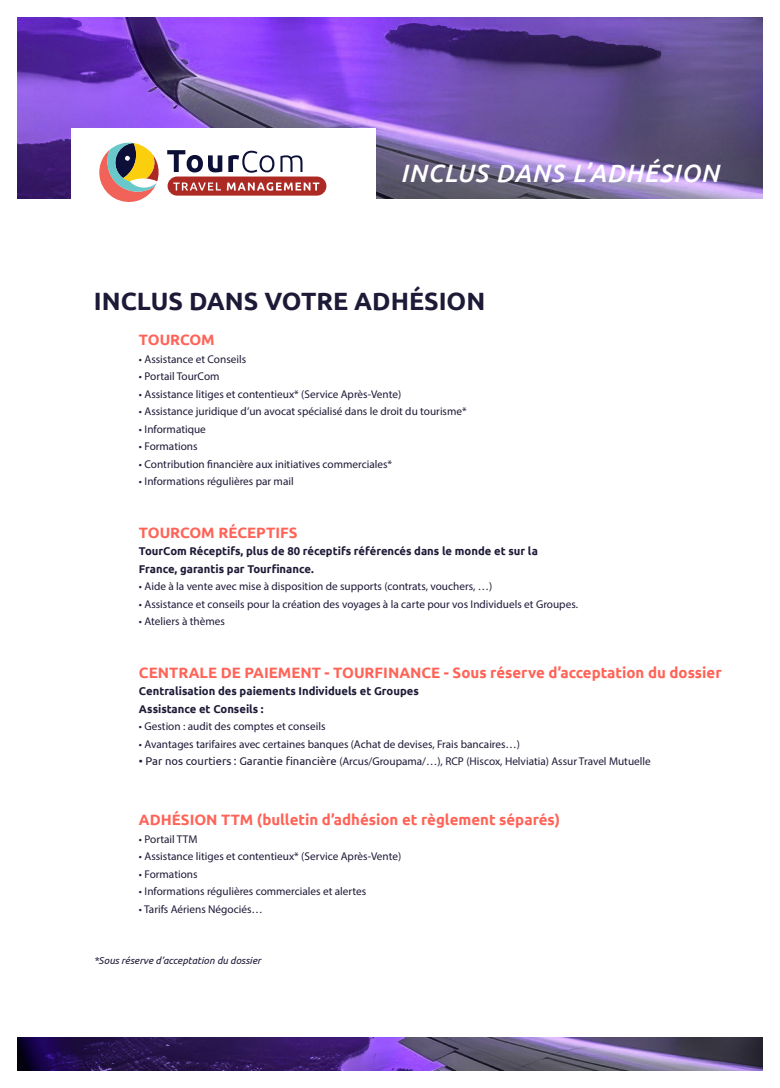
<style>
.page{position:relative;width:780px;height:1088px;background:#fff}
.page>*{position:absolute;margin:0;border:0;box-sizing:border-box;transform-origin:0 0}
.t1{font:700 25px "Ubuntu";color:#1d1a37}
.t2{font:italic 500 25px "Ubuntu";letter-spacing:.04em;color:#fff}
.t3{font:700 15px "Ubuntu";color:#ff6357}
.t4{font:11.25px "Myriad Pro";color:#1d1a37}
.t5{font:700 11.25px "Ubuntu";color:#1d1a37}
.t6{font:italic 10px "Ubuntu";color:#1d1a37}
.s1{font-family:"Ubuntu"}
</style>
<div class="page">
<img style="left:18px;top:18px;width:744px;height:180px">
<div style="left:71px;top:128px;width:305px;height:90px;background:#fff"></div>
<div style="left:167px;top:177px;width:159px;height:19px;background:#ac2a23;border-radius:10px"></div>
<svg style="left:99px;top:142px;width:60px;height:60px"></svg>
<svg style="left:173px;top:182px;width:48px;height:8px"></svg>
<svg style="left:227px;top:182px;width:92px;height:9px"></svg>
<svg style="left:167px;top:150px;width:55px;height:22px"></svg>
<svg style="left:280px;top:155px;width:22px;height:17px"></svg>
<svg style="left:228px;top:151px;width:46px;height:22px"></svg>
<img style="left:18px;top:1038px;width:744px;height:32px">
<p class="t2" style="left:400px;top:158px;width:320px">INCLUS DANS L’ADHÉSION</p>
<p class="t1" style="left:94px;top:286px;width:393px">INCLUS DANS VOTRE ADHÉSION</p>
<p class="t3" style="left:139px;top:331px;width:77px">TOURCOM</p>
<p class="t4" style="left:139px;top:352px;width:109px">• Assistance et Conseils</p>
<p class="t4" style="left:139px;top:369px;width:82px">• Portail TourCom</p>
<p class="t4" style="left:139px;top:387px;width:264px">• Assistance litiges et contentieux* (Service Après-Vente)</p>
<p class="t4" style="left:139px;top:404px;width:329px">• Assistance juridique d’un avocat spécialisé dans le droit du tourisme*</p>
<p class="t4" style="left:139px;top:422px;width:68px">• Informatique</p>
<p class="t4" style="left:139px;top:439px;width:60px">• Formations</p>
<p class="t4" style="left:139px;top:457px;width:255px">• Contribution financière aux initiatives commerciales*</p>
<p class="t4" style="left:139px;top:474px;width:156px">• Informations régulières par mail</p>
<p class="t3" style="left:139px;top:523px;width:160px">TOURCOM RÉCEPTIFS</p>
<p class="t5" style="left:139px;top:544px;width:400px">TourCom Réceptifs, plus de 80 réceptifs référencés dans le monde et sur la</p>
<p class="t5" style="left:139px;top:562px;width:176px">France, garantis par Tourfinance.</p>
<p class="t4" style="left:139px;top:579px;width:355px">• Aide à la vente avec mise à disposition de supports (contrats, vouchers, …)</p>
<p class="t4" style="left:139px;top:597px;width:440px">• Assistance et conseils pour la création des voyages à la carte pour vos Individuels et Groupes.</p>
<p class="t4" style="left:139px;top:614px;width:87px">• Ateliers à thèmes</p>
<p class="t3" style="left:139px;top:663px;width:584px">CENTRALE DE PAIEMENT - TOURFINANCE - Sous réserve d’acceptation du dossier</p>
<p class="t5" style="left:139px;top:684px;width:281px">Centralisation des paiements Individuels et Groupes</p>
<p class="t5" style="left:139px;top:702px;width:126px">Assistance et Conseils :</p>
<p class="t4" style="left:139px;top:719px;width:188px">• Gestion : audit des comptes et conseils</p>
<p class="t4" style="left:139px;top:737px;width:382px">• Avantages tarifaires avec certaines banques (Achat de devises, Frais bancaires…)</p>
<p class="t4" style="left:139px;top:754px;width:513px"><span class="s1">• Par nos courtiers : Garantie financière</span> (Arcus/Groupama/…), RCP (Hiscox, Helviatia) Assur Travel Mutuelle</p>
<p class="t3" style="left:139px;top:811px;width:422px">ADHÉSION TTM (bulletin d’adhésion et règlement séparés)</p>
<p class="t4" style="left:139px;top:832px;width:60px">• Portail TTM</p>
<p class="t4" style="left:139px;top:849px;width:264px">• Assistance litiges et contentieux* (Service Après-Vente)</p>
<p class="t4" style="left:139px;top:867px;width:60px">• Formations</p>
<p class="t4" style="left:139px;top:884px;width:229px">• Informations régulières commerciales et alertes</p>
<p class="t4" style="left:139px;top:902px;width:125px">• Tarifs Aériens Négociés…</p>
<p class="t6" style="left:94px;top:954px;width:168px">*Sous réserve d’acceptation du dossier</p>
</div>
